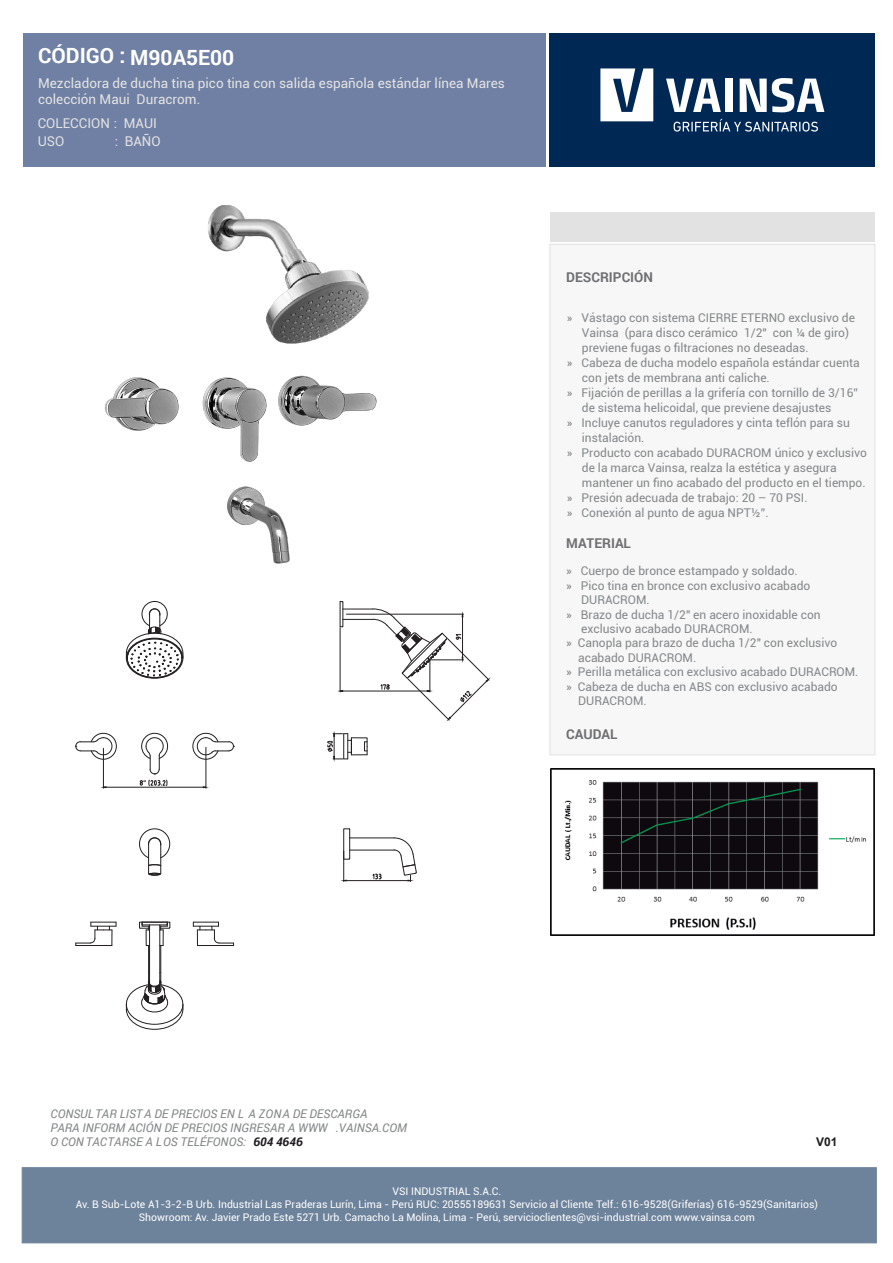
<style>
.page{position:relative;width:893px;height:1263px;background:#fff}
.page>*{position:absolute;margin:0;border:0;box-sizing:border-box;transform-origin:0 0}
.t1{font:700 21px "Roboto";color:#fff}
.t2{font:13.5px/16.2px "Roboto";color:#e5e4e3}
.t3{font:13.5px "Roboto";color:#e3e2e2}
.t4{font:700 13.5px "Roboto";color:#6e6f71}
.t5{font:700 13.5px "Roboto";color:#707072}
.t6{font:12px "Roboto";color:#848788}
.t7{font:italic 12px/14.4px "Roboto";color:#838687}
.t8{font:700 12px "Arial";color:#201c21}
.t9{font:10.5px/12.6px "Roboto";color:#fff;text-align:center}
.s1{font-weight:700;color:#201c21}
</style>
<div class="page">
<div style="left:550px;top:213px;width:325px;height:29px;background:#e3e2e2"></div>
<div style="left:549px;top:34px;width:326px;height:133px;background:#002855"></div>
<svg style="left:600px;top:68px;width:53px;height:53px"></svg>
<svg style="left:666px;top:79px;width:55px;height:33px"></svg>
<div style="left:725px;top:79px;width:8px;height:33px;background:#fff"></div>
<svg style="left:740px;top:78px;width:84px;height:34px"></svg>
<svg style="left:674px;top:119px;width:144px;height:13px"></svg>
<div style="left:23px;top:34px;width:522px;height:133px;background:#6f80a4"></div>
<div style="left:550px;top:244px;width:325px;height:511px;background:#f7f7f8;border:1px solid #e3e2e2"></div>
<div style="left:22px;top:1167px;width:854px;height:76px;background:#6d829b;border:1px solid #6d829b"></div>
<img style="left:550px;top:768px;width:324px;height:167px">
<hr style="left:206px;top:747px;width:1px;height:41px;background:#231f20">
<hr style="left:103px;top:748px;width:1px;height:40px;background:#231f20">
<hr style="left:106px;top:787px;width:97px;height:1px;background:#231f20">
<svg style="left:126px;top:601px;width:58px;height:76px"></svg>
<svg style="left:340px;top:601px;width:4px;height:27px"></svg>
<hr style="left:343px;top:609px;width:30px;height:1px;background:#231f20">
<hr style="left:343px;top:619px;width:30px;height:1px;background:#231f20">
<hr style="left:340px;top:628px;width:1px;height:64px;background:#231f20">
<hr style="left:343px;top:691px;width:84px;height:1px;background:#231f20">
<hr style="left:346px;top:614px;width:118px;height:1px;background:#231f20">
<hr style="left:350px;top:837px;width:44px;height:1px;background:#231f20">
<hr style="left:350px;top:850px;width:44px;height:1px;background:#231f20">
<div style="left:343px;top:828px;width:7px;height:31px;border:1px solid #231f20"></div>
<hr style="left:343px;top:851px;width:1px;height:30px;background:#231f20">
<hr style="left:346px;top:880px;width:62px;height:1px;background:#231f20">
<svg style="left:393px;top:837px;width:24px;height:44px"></svg>
<svg style="left:372px;top:873px;width:10px;height:7px"></svg>
<svg style="left:139px;top:828px;width:32px;height:48px"></svg>
<hr style="left:197px;top:945px;width:37px;height:1px;background:#231f20">
<svg style="left:192px;top:732px;width:43px;height:29px"></svg>
<svg style="left:75px;top:732px;width:42px;height:28px"></svg>
<svg style="left:139px;top:733px;width:30px;height:54px"></svg>
<hr style="left:76px;top:945px;width:36px;height:1px;background:#231f20">
<svg style="left:327px;top:733px;width:41px;height:27px"></svg>
<svg style="left:193px;top:922px;width:41px;height:23px"></svg>
<svg style="left:75px;top:922px;width:42px;height:23px"></svg>
<svg style="left:125px;top:922px;width:59px;height:108px"></svg>
<svg style="left:372px;top:608px;width:118px;height:113px"></svg>
<img style="left:104px;top:205px;width:273px;height:359px">
<h1 class="t1" style="left:38px;top:43px;width:198px">CÓDIGO : M90A5E00</h1>
<p class="t2" style="left:38px;top:74px;width:468px">Mezcladora de ducha tina pico tina con salida española estándar línea Mares colección Maui Duracrom.</p>
<p class="t3" style="left:38px;top:132px;width:28px">USO</p>
<p class="t3" style="left:115px;top:132px;width:47px">: BAÑO</p>
<p class="t3" style="left:38px;top:113px;width:121px">COLECCION : MAUI</p>
<p class="t4" style="left:566px;top:268px;width:88px">DESCRIPCIÓN</p>
<p class="t6" style="left:567px;top:310px;width:290px">» Vástago con sistema CIERRE ETERNO exclusivo de</p>
<p class="t6" style="left:582px;top:325px;width:269px">Vainsa (para disco cerámico 1/2" con ¼ de giro)</p>
<p class="t6" style="left:582px;top:340px;width:228px">previene fugas o filtraciones no deseadas.</p>
<p class="t6" style="left:567px;top:355px;width:294px">» Cabeza de ducha modelo española estándar cuenta</p>
<p class="t6" style="left:582px;top:370px;width:189px">con jets de membrana anti caliche.</p>
<p class="t6" style="left:567px;top:385px;width:292px">» Fijación de perillas a la grifería con tornillo de 3/16”</p>
<p class="t6" style="left:582px;top:400px;width:251px">de sistema helicoidal, que previene desajustes</p>
<p class="t6" style="left:567px;top:415px;width:284px">» Incluye canutos reguladores y cinta teflón para su</p>
<p class="t6" style="left:582px;top:430px;width:64px">instalación.</p>
<p class="t6" style="left:567px;top:445px;width:302px">» Producto con acabado DURACROM único y exclusivo</p>
<p class="t6" style="left:582px;top:460px;width:256px">de la marca Vainsa, realza la estética y asegura</p>
<p class="t6" style="left:582px;top:475px;width:285px">mantener un fino acabado del producto en el tiempo.</p>
<p class="t6" style="left:567px;top:490px;width:242px">» Presión adecuada de trabajo: 20 – 70 PSI.</p>
<p class="t6" style="left:567px;top:505px;width:203px">» Conexión al punto de agua NPT½”.</p>
<p class="t5" style="left:566px;top:534px;width:66px">MATERIAL</p>
<p class="t6" style="left:566px;top:563px;width:233px">» Cuerpo de bronce estampado y soldado.</p>
<p class="t6" style="left:566px;top:577px;width:246px">» Pico tina en bronce con exclusivo acabado</p>
<p class="t6" style="left:581px;top:591px;width:70px">DURACROM.</p>
<p class="t6" style="left:566px;top:606px;width:256px">» Brazo de ducha 1/2" en acero inoxidable con</p>
<p class="t6" style="left:581px;top:620px;width:173px">exclusivo acabado DURACROM.</p>
<p class="t6" style="left:566px;top:635px;width:273px">» Canopla para brazo de ducha 1/2" con exclusivo</p>
<p class="t6" style="left:578px;top:649px;width:120px">acabado DURACROM.</p>
<p class="t6" style="left:566px;top:663px;width:294px">» Perilla metálica con exclusivo acabado DURACROM.</p>
<p class="t6" style="left:566px;top:678px;width:273px">» Cabeza de ducha en ABS con exclusivo acabado</p>
<p class="t6" style="left:578px;top:692px;width:70px">DURACROM.</p>
<p class="t4" style="left:566px;top:725px;width:53px">CAUDAL</p>
<p class="t7" style="left:51px;top:1105px;width:358px">CONSULTAR LISTA DE PRECIOS EN L A ZONA DE DESCARGA<br>PARA INFORM ACIÓN DE PRECIOS INGRESAR A WWW .VAINSA.COM<br>O CON TACTARSE A LOS TELÉFONOS: <span class="s1">604 4646</span></p>
<p class="t8" style="left:816px;top:1134px;width:23px">V01</p>
<p class="t9" style="left:76px;top:1185px;width:744px">VSI INDUSTRIAL S.A.C.<br>Av. B Sub-Lote A1-3-2-B Urb. Industrial Las Praderas Lurín, Lima - Perú RUC: 20555189631 Servicio al Cliente Telf.: 616-9528(Griferías) 616-9529(Sanitarios)<br>Showroom: Av. Javier Prado Este 5271 Urb. Camacho La Molina, Lima - Perú, servicioclientes@vsi-industrial.com www.vainsa.com</p>
</div>
